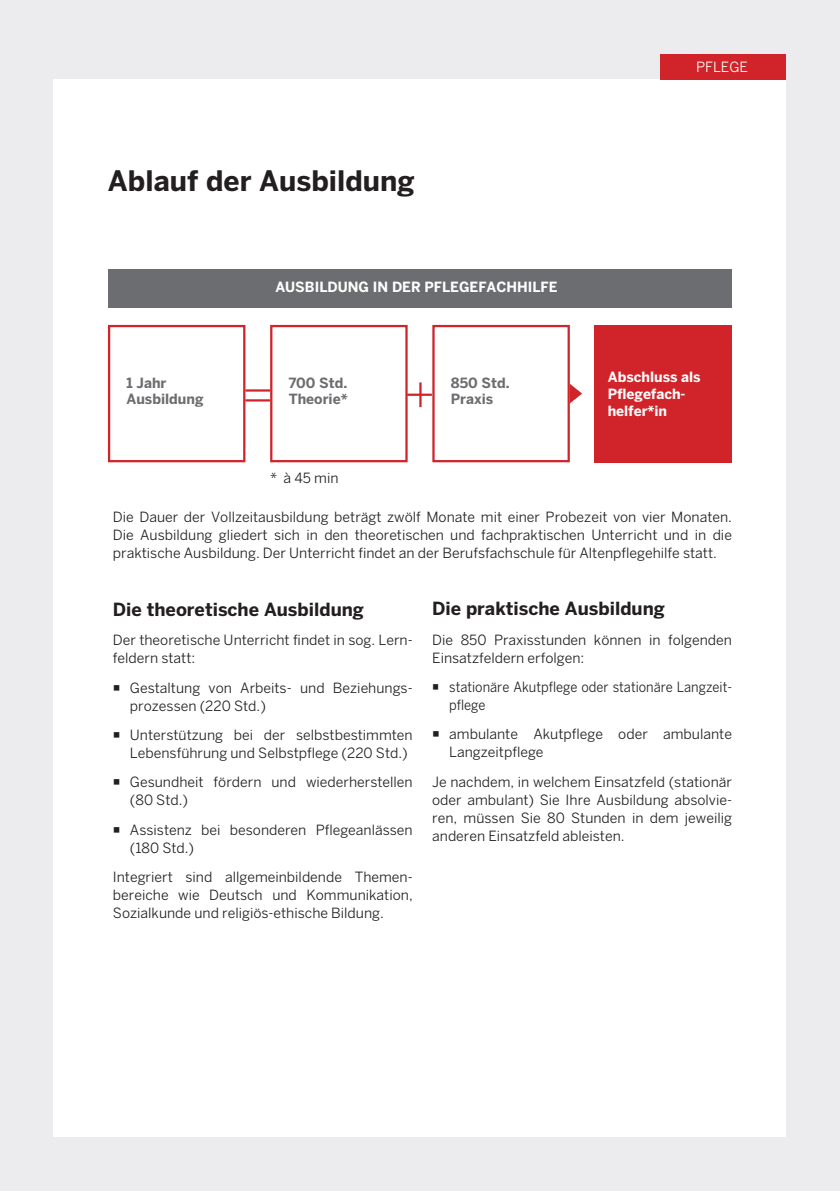
<style>
.page{position:relative;width:840px;height:1191px;background:#fff}
.page>*{position:absolute;margin:0;border:0;box-sizing:border-box;transform-origin:0 0}
.t1{font:700 28px "Benton Sans";color:#231f20}
.t2{font:700 18px "Benton Sans";color:#231f20}
.t3{font:14px/18px "Benton Sans";color:#231f20}
.t4{font:700 14px/16.8px "Benton Sans";color:#fff}
.t5{font:14px/18px "Benton Sans";color:#231f20;scale:.92 1}
.t6{font:700 14px/16.8px "Benton Sans";color:#6c6d70}
.t7{font:14px "Benton Sans";color:#fff}
</style>
<div class="page">
<div style="left:0;top:0;width:839px;height:1191px;background:#ececee"></div>
<div style="left:54px;top:80px;width:731px;height:1057px;background:#fff"></div>
<div style="left:659px;top:54px;width:126px;height:26px;background:#d1232a"></div>
<div style="left:108px;top:325px;width:137px;height:137px;border:2px solid #d1232a"></div>
<div style="left:270px;top:325px;width:137px;height:137px;border:2px solid #d1232a"></div>
<div style="left:432px;top:325px;width:137px;height:137px;border:2px solid #d1232a"></div>
<div style="left:594px;top:325px;width:137px;height:137px;background:#d1232a"></div>
<div style="left:108px;top:269px;width:622px;height:38px;background:#6c6d70"></div>
<hr style="left:245px;top:399px;width:25px;height:2px;background:#d1232a">
<hr style="left:407px;top:393px;width:24px;height:3px;background:#d1232a">
<svg style="left:569px;top:384px;width:13px;height:19px"></svg>
<hr style="left:245px;top:389px;width:25px;height:2px;background:#d1232a">
<hr style="left:419px;top:382px;width:2px;height:25px;background:#d1232a">
<h1 class="t1" style="left:108px;top:164px;width:308px">Ablauf der Ausbildung</h1>
<p class="t4" style="left:275px;top:278px;width:283px">AUSBILDUNG IN DER PFLEGEFACHHILFE</p>
<p class="t7" style="left:695px;top:59px;width:53px">PFLEGE</p>
<p class="t6" style="left:126px;top:374px;width:78px">1 Jahr<br>Ausbildung</p>
<p class="t6" style="left:288px;top:374px;width:60px">700 Std.<br>Theorie*</p>
<p class="t6" style="left:450px;top:374px;width:60px">850 Std.<br>Praxis</p>
<p class="t4" style="left:607px;top:368px;width:94px">Abschluss als<br>Pflegefach&shy;helfer*in</p>
<p class="t3" style="left:270px;top:468px;width:70px">* à 45 min</p>
<p class="t3" style="left:113px;top:507px;width:620px;text-align:justify">Die Dauer der Vollzeitausbildung beträgt zwölf Monate mit einer Probezeit von vier Monaten.<br>Die Ausbildung gliedert sich in den theoretischen und fachpraktischen Unterricht und in die praktische Ausbildung. Der Unterricht findet an der Berufsfachschule für Altenpflegehilfe statt.</p>
<p class="t2" style="left:113px;top:598px;width:252px">Die theoretische Ausbildung</p>
<p class="t3" style="left:113px;top:631px;width:301px">Der theoretische Unterricht findet in sog. Lern&shy;feldern statt:</p>
<p class="t3" style="left:130px;top:678px;width:284px">Gestaltung von Arbeits- und Beziehungs&shy;prozessen (220 Std.)</p>
<p class="t3" style="left:130px;top:726px;width:284px">Unterstützung bei der selbstbestimmten<br>Lebensführung und Selbstpflege (220 Std.)</p>
<p class="t3" style="left:130px;top:773px;width:284px">Gesundheit fördern und wiederherstellen (80 Std.)</p>
<p class="t3" style="left:130px;top:820px;width:284px">Assistenz bei besonderen Pflegeanlässen (180 Std.)</p>
<p class="t3" style="left:113px;top:868px;width:301px;text-align:justify">Integriert sind allgemeinbildende Themen&shy;bereiche wie Deutsch und Kommunikation, Sozialkunde und religiös-ethische Bildung.</p>
<p class="t2" style="left:432px;top:598px;width:234px">Die praktische Ausbildung</p>
<p class="t3" style="left:432px;top:630px;width:301px">Die 850 Praxisstunden können in folgenden<br>Einsatzfeldern erfolgen:</p>
<p class="t5" style="left:449px;top:678px;width:309px">stationäre Akutpflege oder stationäre Langzeit&shy;pflege</p>
<p class="t3" style="left:449px;top:725px;width:284px">ambulante Akutpflege oder ambulante<br>Langzeitpflege</p>
<p class="t3" style="left:432px;top:772px;width:301px;text-align:justify">Je nachdem, in welchem Einsatzfeld (stationär oder ambulant) Sie Ihre Ausbildung absolvie&shy;ren, müssen Sie 80 Stunden in dem jeweilig anderen Einsatzfeld ableisten.</p>
</div>
